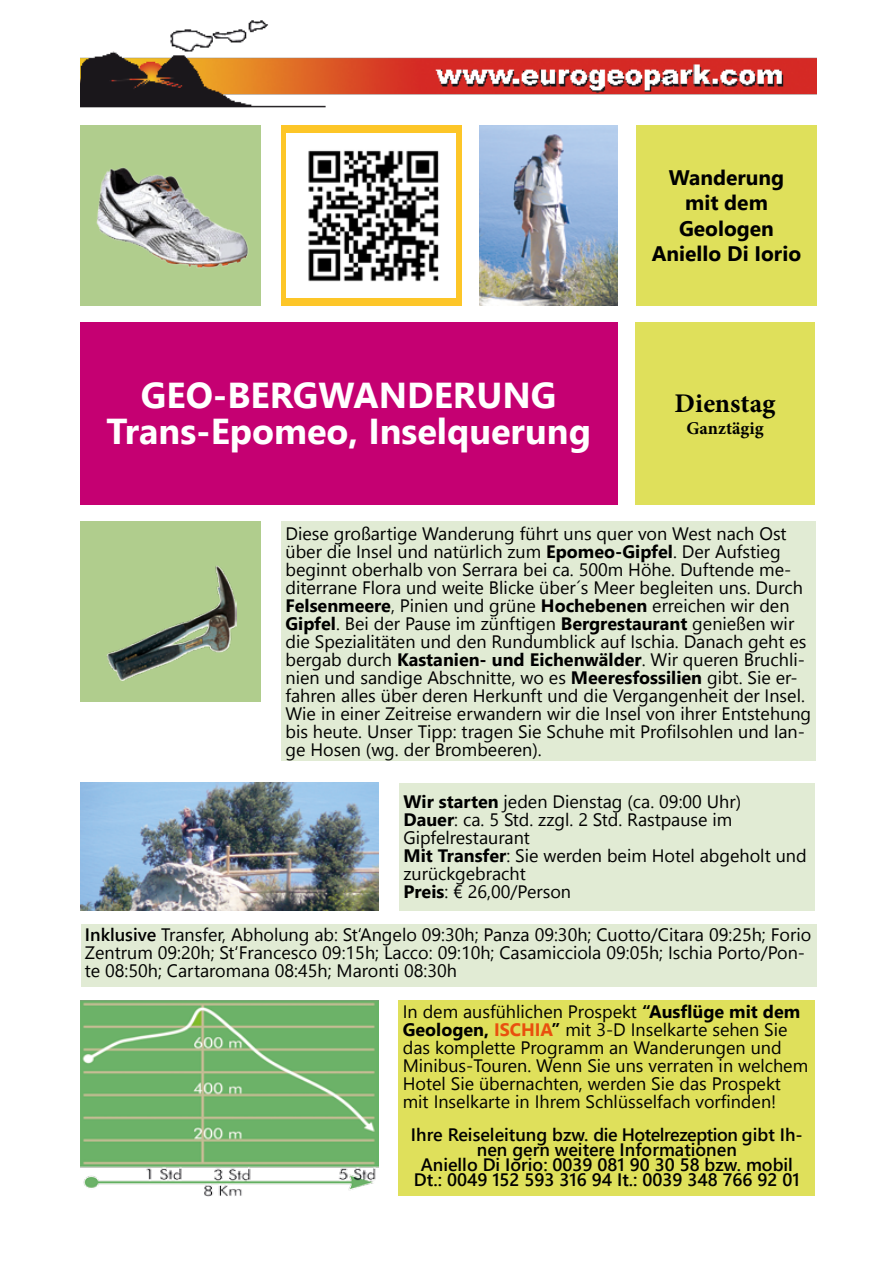
<style>
.page{position:relative;width:893px;height:1263px;background:#fff}
.page>*{position:absolute;margin:0;border:0;box-sizing:border-box;transform-origin:0 0}
.t1{font:700 36px/36px "Segoe UI";color:#fff;text-align:center}
.t2{font:700 27px "Minion Pro";color:#000}
.t3{font:700 21px/25.2px "Segoe UI";color:#000;text-align:center}
.t4{font:18px/18px "Segoe UI";color:#000}
.t5{font:600 18px/15px "Segoe UI";color:#000;text-align:center}
.t6{font:700 18px "Minion Pro";color:#000}
.s1{font-weight:700}
.s2{font-weight:600}
.s3{font-weight:700;color:#e9500e}
</style>
<div class="page">
<img style="left:480px;top:125px;width:137px;height:180px">
<div style="left:281px;top:521px;width:535px;height:239px;background:#e1ebd4"></div>
<div style="left:399px;top:783px;width:416px;height:127px;background:#e1ebd4"></div>
<img style="left:80px;top:20px;width:736px;height:88px">
<div style="left:635px;top:322px;width:180px;height:183px;background:#dfe05b"></div>
<div style="left:81px;top:521px;width:180px;height:181px;background:#b0cd8d"></div>
<img style="left:107px;top:565px;width:129px;height:115px">
<div style="left:80px;top:322px;width:537px;height:183px;background:#c50072"></div>
<div style="left:636px;top:125px;width:180px;height:180px;background:#dfe05b"></div>
<img style="left:81px;top:125px;width:180px;height:180px">
<div style="left:281px;top:125px;width:180px;height:180px;background:#fdc628"></div>
<img style="left:286px;top:133px;width:170px;height:164px">
<img style="left:80px;top:783px;width:298px;height:127px">
<img style="left:80px;top:1000px;width:298px;height:196px">
<div style="left:398px;top:1001px;width:417px;height:195px;background:#dfe05b"></div>
<div style="left:81px;top:924px;width:735px;height:63px;background:#e1ebd4"></div>
<h1 class="t1" style="left:106px;top:377px;width:486px">GEO-BERGWANDERUNG<br>Trans-Epomeo, Inselquerung</h1>
<p class="t3" style="left:652px;top:165px;width:151px">Wanderung mit dem<br>Geologen<br>Aniello Di Iorio</p>
<h2 class="t2" style="left:675px;top:385px;width:102px">Dienstag</h2>
<p class="t6" style="left:686px;top:415px;width:79px">Ganztägig</p>
<p class="t4" style="left:285px;top:524px;width:527px">Diese großartige Wanderung führt uns quer von West nach Ost über die Insel und natürlich zum <span class="s1">Epomeo-Gipfel</span>. Der Aufstieg beginnt oberhalb von Serrara bei ca. 500m Höhe. Duftende me&shy;diterrane Flora und weite Blicke über´s Meer begleiten uns. Durch <span class="s1">Felsenmeere</span>, Pinien und grüne <span class="s1">Hochebenen</span> erreichen wir den <span class="s1">Gipfel</span>. Bei der Pause im zünftigen <span class="s1">Bergrestaurant</span> genießen wir die Spezialitäten und den Rundumblick auf Ischia. Danach geht es bergab durch <span class="s1">Kastanien- und Eichenwälder</span>. Wir queren Bruchli&shy;nien und sandige Abschnitte, wo es <span class="s1">Meeresfossilien</span> gibt. Sie er&shy;fahren alles über deren Herkunft und die Vergangenheit der Insel.<br>Wie in einer Zeitreise erwandern wir die Insel von ihrer Entstehung bis heute. Unser Tipp: tragen Sie Schuhe mit Profilsohlen und lan&shy;ge Hosen (wg. der Brombeeren).</p>
<p class="t4" style="left:403px;top:792px;width:405px"><span class="s1">Wir starten</span> jeden Dienstag (ca. 09:00 Uhr)<br><span class="s1">Dauer</span>: ca. 5 Std. zzgl. 2 Std. Rastpause im<br>Gipfelrestaurant<br><span class="s1">Mit Transfer</span>: Sie werden beim Hotel abgeholt und zurückgebracht<br><span class="s1">Preis</span>: € 26,00/Person</p>
<p class="t4" style="left:85px;top:926px;width:728px"><span class="s2">Inklusive</span> Transfer, Abholung ab: St‘Angelo 09:30h; Panza 09:30h; Cuotto/Citara 09:25h; Forio<br>Zentrum 09:20h; St‘Francesco 09:15h; Lacco: 09:10h; Casamicciola 09:05h; Ischia Porto/Pon&shy;te 08:50h; Cartaromana 08:45h; Maronti 08:30h</p>
<p class="t4" style="left:403px;top:1002px;width:407px">In dem ausfühlichen Prospekt <span class="s1">“Ausflüge mit dem Geologen,</span> <span class="s3">ISCHIA</span><span class="s1">”</span> mit 3-D Inselkarte sehen Sie das komplette Programm an Wanderungen und Minibus-Touren. Wenn Sie uns verraten in welchem Hotel Sie übernachten, werden Sie das Prospekt mit Inselkarte in Ihrem Schlüsselfach vorfinden!</p>
<p class="t5" style="left:411px;top:1127px;width:393px">Ihre Reiseleitung bzw. die Hotelrezeption gibt Ih&shy;nen gern weitere Informationen<br>Aniello Di Iorio: 0039 081 90 30 58 bzw. mobil Dt.: 0049 152 593 316 94 It.: 0039 348 766 92 01</p>
</div>
